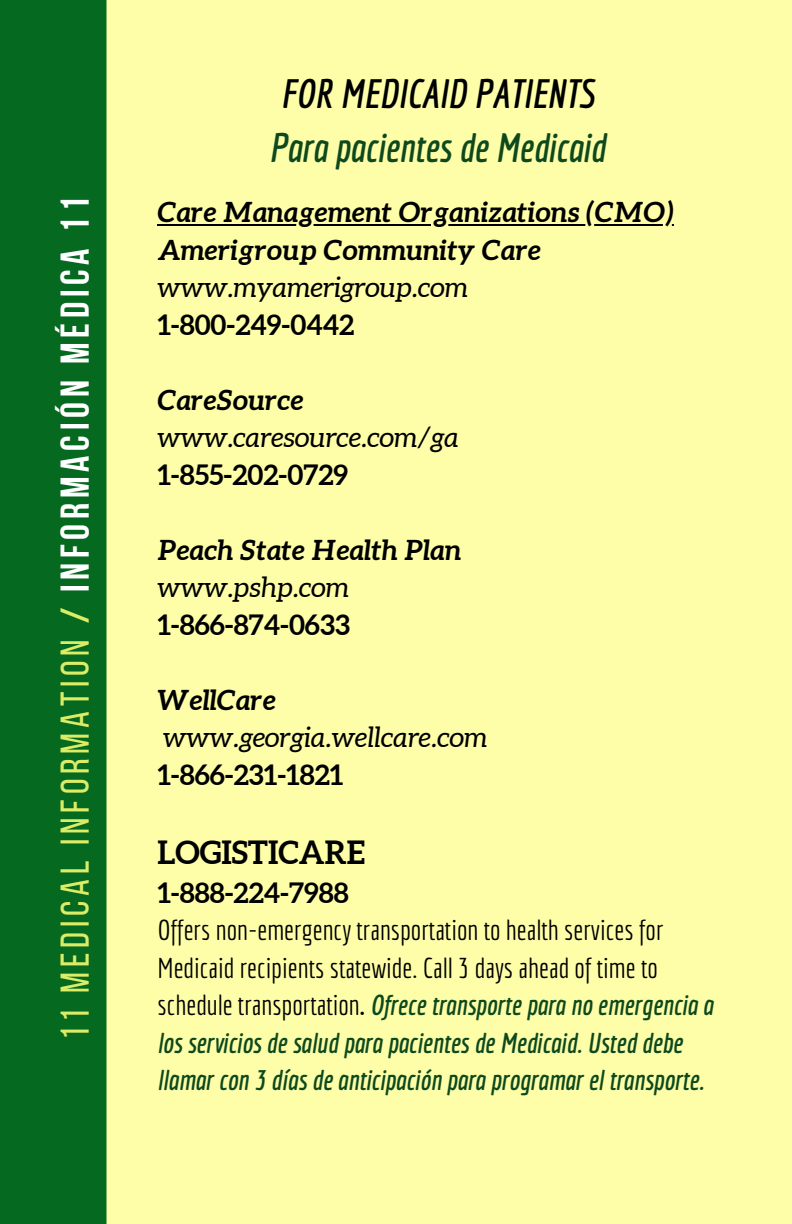
<style>
.page{position:relative;width:792px;height:1224px;background:#fdfea7}
.page>*{position:absolute;margin:0;border:0;box-sizing:border-box;transform-origin:0 0}
.t1{font:40px "Bebas Neue";letter-spacing:.12em;color:#dbec66}
.t2{font:italic 700 40px "Economica";color:#0e491e}
.t3{font:italic 700 40px "Economica";color:#000}
.t4{font:700 32px "Aleo";color:#000}
.t5{font:italic 700 28px/37.6px "Economica";color:#0e491e}
.t6{font:italic 700 28px/37.6px "Aleo";color:#000}
.t7{font:italic 28px "Aleo";color:#000}
.t8{font:700 28px "Aleo";color:#000}
.s1{font-weight:700}
.s2{font-weight:700;color:#fff}
.s3{font-weight:400;font-style:normal;color:#000}
.s4{font-style:normal;color:#000}
</style>
<div class="page">
<div style="left:0;top:0;width:107px;height:1224px;background:#056920"></div>
<hr style="left:157px;top:224px;width:517px;height:1px;background:#000">
<h1 class="t1" style="left:59px;top:1040px;width:846px;rotate:-90deg">11 Medical Information <span class="s1">/</span> <span class="s2">Información médica 11</span></h1>
<h1 class="t3" style="left:281px;top:70px;width:315px">FOR MEDICAID PATIENTS</h1>
<h1 class="t2" style="left:269px;top:124px;width:338px">Para pacientes de Medicaid</h1>
<p class="t6" style="left:157px;top:193px;width:518px">Care Management Organizations (CMO)<br>Amerigroup Community Care</p>
<p class="t7" style="left:157px;top:272px;width:313px">www.myamerigroup.com</p>
<p class="t8" style="left:157px;top:309px;width:198px">1-800-249-0442</p>
<p class="t6" style="left:157px;top:381px;width:148px">CareSource</p>
<p class="t7" style="left:157px;top:422px;width:303px">www.caresource.com/ga</p>
<p class="t8" style="left:157px;top:459px;width:192px">1-855-202-0729</p>
<p class="t6" style="left:157px;top:531px;width:305px">Peach State Health Plan</p>
<p class="t7" style="left:157px;top:572px;width:194px">www.pshp.com</p>
<p class="t8" style="left:157px;top:609px;width:194px">1-866-874-0633</p>
<p class="t6" style="left:157px;top:681px;width:120px">WellCare</p>
<p class="t7" style="left:163px;top:722px;width:326px">www.georgia.wellcare.com</p>
<p class="t8" style="left:157px;top:759px;width:188px">1-866-231-1821</p>
<p class="t4" style="left:157px;top:834px;width:209px">LOGISTICARE</p>
<p class="t8" style="left:157px;top:877px;width:193px">1-888-224-7988</p>
<p class="t5" style="left:157px;top:911px;width:557px"><span class="s3">Offers non-emergency transportation to health services for Medicaid recipients statewide. Call 3 days ahead of time to schedule transportation</span><span class="s4">.</span> Ofrece transporte para no emergencia a los servicios de salud para pacientes de Medicaid. Usted debe llamar con 3 días de anticipación para programar el transporte.</p>
</div>
